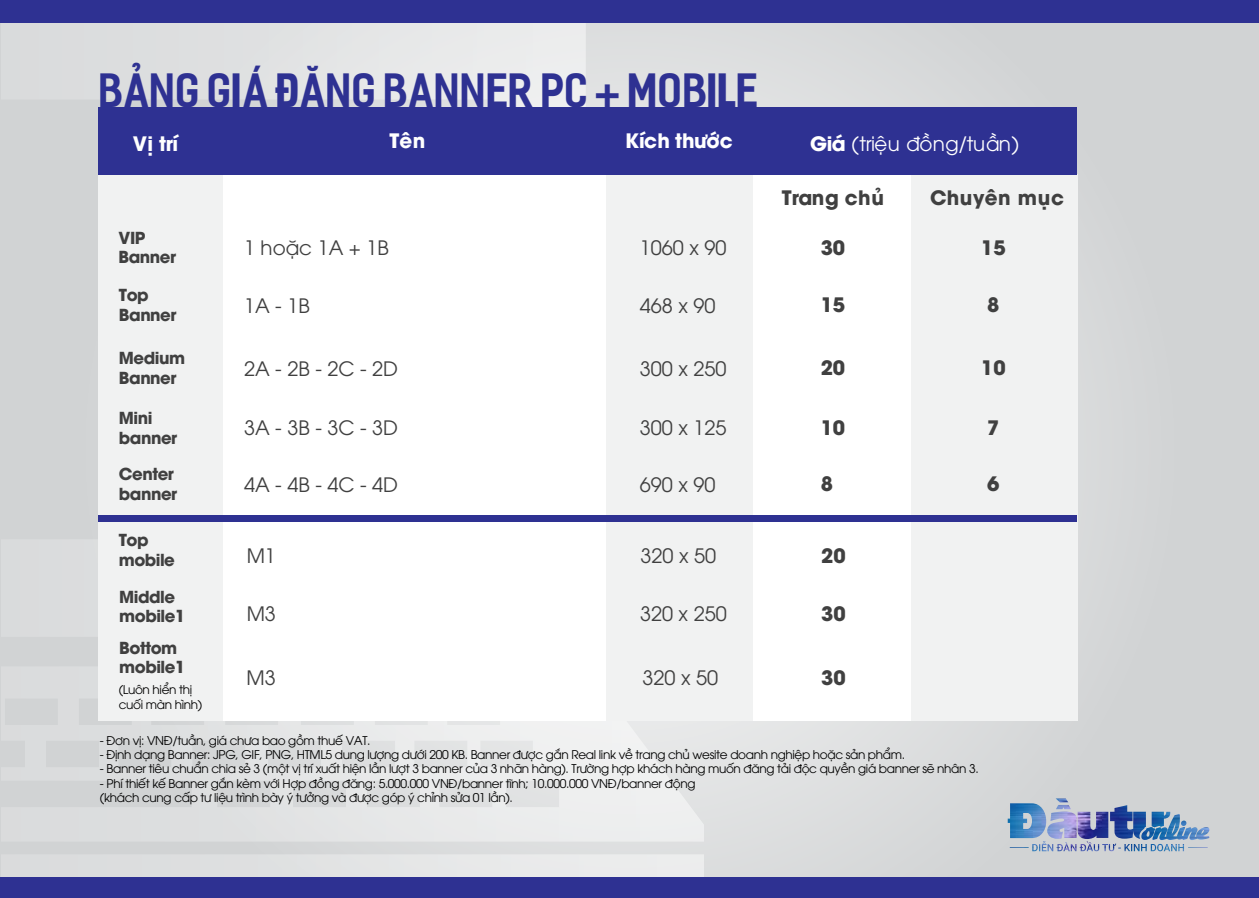
<style>
.page{position:relative;width:1259px;height:898px;background:#fff}
.page>*{position:absolute;margin:0;border:0;box-sizing:border-box;transform-origin:0 0}
.t1{font:700 semi-condensed 44.85px "i Ciel Fester";color:#2e3192}
.t2{font:19.8px "UTM Avo";color:#404040}
.t3{font:700 19.8px "UTM Avo";color:#404040}
.t4{font:19.8px "UTM Avo";letter-spacing:-.015em;color:#fff}
.t5{font:700 19.8px "UTM Avo";letter-spacing:-.005em;color:#fff}
.t6{font:700 19.8px "UTM Avo";letter-spacing:.03em;color:#404040}
.t7{font:700 16.5px/19.8px "UTM Avo";letter-spacing:-.03em;color:#404040}
.t8{font:12px/14.4px "UTM Avo";letter-spacing:-.03em;color:#000}
.s1{font-weight:700}
</style>
<div class="page">
<div style="left:0;top:0;width:1259px;height:897px;background:linear-gradient(to right,#d6d8d9,#d8d9db)"></div>
<svg style="left:1px;top:23px;width:585px;height:613px;background:#dadbdc"></svg>
<svg style="left:1px;top:854px;width:703px;height:22px;background:#e2e3e4"></svg>
<svg style="left:1px;top:666px;width:703px;height:175px;background:#e1e2e3"></svg>
<div style="left:98px;top:174px;width:979px;height:546px;background:#fff"></div>
<div style="left:98px;top:174px;width:125px;height:546px;background:#f1f2f2"></div>
<div style="left:606px;top:174px;width:146px;height:546px;background:#f1f2f2"></div>
<div style="left:911px;top:174px;width:166px;height:546px;background:#f1f2f2"></div>
<div style="left:98px;top:107px;width:979px;height:67px;background:#2e3192"></div>
<div style="left:0;top:0;width:1259px;height:23px;background:#2e3192"></div>
<div style="left:0;top:876px;width:1259px;height:21px;background:#2e3192"></div>
<div style="left:98px;top:515px;width:979px;height:6px;background:#2e3192"></div>
<img style="left:1007px;top:798px;width:171px;height:41px">
<h1 class="t1" style="left:100px;top:59px;width:661px">BẢNG GIÁ ĐĂNG BANNER PC + MOBILE</h1>
<h2 class="t5" style="left:133px;top:127px;width:47px">Vị trí</h2>
<h2 class="t5" style="left:389px;top:124px;width:37px">Tên</h2>
<h2 class="t5" style="left:625px;top:124px;width:109px">Kích thước</h2>
<h2 class="t4" style="left:810px;top:129px;width:210px"><span class="s1">Giá</span> (triệu đồng/tuần)</h2>
<h3 class="t7" style="left:119px;top:226px;width:59px">VIP<br>Banner</h3>
<h3 class="t7" style="left:119px;top:284px;width:59px">Top<br>Banner</h3>
<h3 class="t7" style="left:119px;top:347px;width:68px">Medium<br>Banner</h3>
<h3 class="t7" style="left:119px;top:406px;width:60px">Mini banner</h3>
<h3 class="t7" style="left:119px;top:462px;width:60px">Center banner</h3>
<h2 class="t2" style="left:244px;top:232px;width:146px">1 hoặc 1A + 1B</h2>
<h2 class="t2" style="left:244px;top:290px;width:67px">1A - 1B</h2>
<h2 class="t2" style="left:244px;top:353px;width:156px">2A - 2B - 2C - 2D</h2>
<h2 class="t2" style="left:244px;top:412px;width:156px">3A - 3B - 3C - 3D</h2>
<h2 class="t2" style="left:244px;top:468px;width:156px">4A - 4B - 4C - 4D</h2>
<h2 class="t2" style="left:640px;top:232px;width:88px">1060 x 90</h2>
<h2 class="t3" style="left:782px;top:181px;width:104px">Trang chủ</h2>
<h2 class="t3" style="left:820px;top:231px;width:26px">30</h2>
<h2 class="t6" style="left:930px;top:181px;width:135px">Chuyên mục</h2>
<h2 class="t3" style="left:981px;top:231px;width:26px">15</h2>
<h2 class="t2" style="left:640px;top:290px;width:77px">468 x 90</h2>
<h2 class="t3" style="left:820px;top:288px;width:26px">15</h2>
<h2 class="t3" style="left:987px;top:288px;width:14px">8</h2>
<h2 class="t2" style="left:640px;top:353px;width:88px">300 x 250</h2>
<h2 class="t3" style="left:820px;top:351px;width:26px">20</h2>
<h2 class="t3" style="left:981px;top:351px;width:26px">10</h2>
<h2 class="t2" style="left:640px;top:412px;width:88px">300 x 125</h2>
<h2 class="t3" style="left:820px;top:411px;width:26px">10</h2>
<h2 class="t3" style="left:987px;top:411px;width:14px">7</h2>
<h2 class="t2" style="left:640px;top:468px;width:77px">690 x 90</h2>
<h2 class="t3" style="left:820px;top:467px;width:14px">8</h2>
<h2 class="t3" style="left:987px;top:467px;width:14px">6</h2>
<h3 class="t7" style="left:119px;top:528px;width:58px">Top mobile</h3>
<h3 class="t7" style="left:119px;top:585px;width:67px">Middle mobile1</h3>
<h2 class="t2" style="left:247px;top:539px;width:31px">M1</h2>
<h2 class="t2" style="left:247px;top:598px;width:31px">M3</h2>
<h2 class="t2" style="left:640px;top:539px;width:77px">320 x 50</h2>
<h2 class="t2" style="left:640px;top:598px;width:88px">320 x 250</h2>
<h2 class="t3" style="left:821px;top:538px;width:26px">20</h2>
<h2 class="t3" style="left:821px;top:596px;width:26px">30</h2>
<h3 class="t7" style="left:119px;top:635px;width:67px">Bottom mobile1</h3>
<p class="t8" style="left:119px;top:681px;width:85px">(Luôn hiển thị cuối màn hình)</p>
<h2 class="t2" style="left:247px;top:662px;width:31px">M3</h2>
<h2 class="t2" style="left:642px;top:662px;width:77px">320 x 50</h2>
<h2 class="t3" style="left:821px;top:661px;width:26px">30</h2>
<p class="t8" style="left:100px;top:731px;width:272px">- Đơn vị: VNĐ/tuần, giá chưa bao gồm thuế VAT.</p>
<p class="t8" style="left:100px;top:746px;width:806px">- Định dạng Banner: JPG, GIF, PNG, HTML5 dung lượng dưới 200 KB. Banner được gắn Real link về trang chủ wesite doanh nghiệp hoặc sản phẩm.</p>
<p class="t8" style="left:100px;top:760px;width:880px">- Banner tiêu chuẩn chia sẻ 3 (một vị trí xuất hiện lần lượt 3 banner của 3 nhãn hàng). Trường hợp khách hàng muốn đăng tải độc quyền giá banner sẽ nhân 3.</p>
<p class="t8" style="left:100px;top:774px;width:597px">- Phí thiết kế Banner gắn kèm với Hợp đồng đăng: 5.000.000 VNĐ/banner tĩnh; 10.000.000 VNĐ/banner động (khách cung cấp tư liệu trình bày ý tưởng và được góp ý chỉnh sửa 01 lần).</p>
</div>
